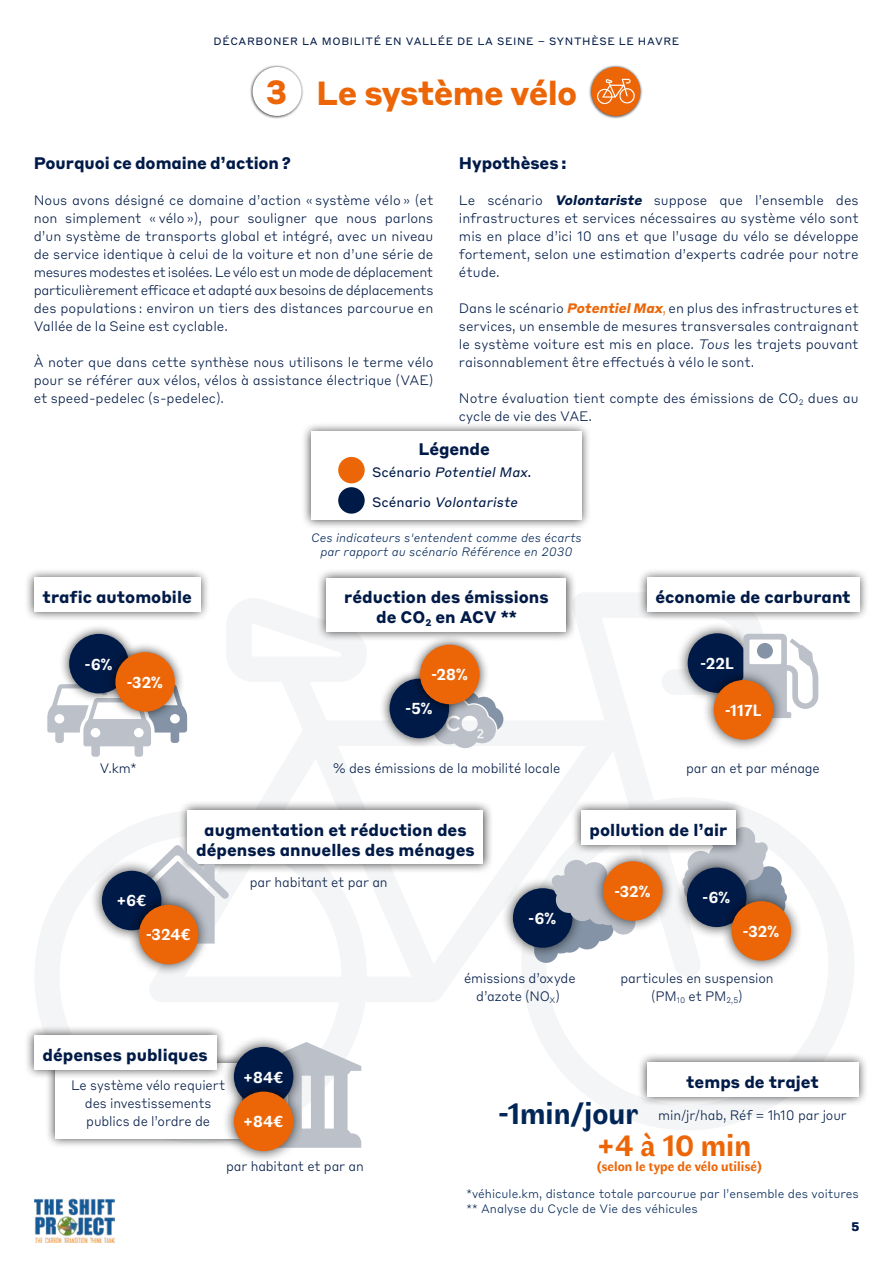
<style>
.page{position:relative;width:893px;height:1263px;background:#fff}
.page>*{position:absolute;margin:0;border:0;box-sizing:border-box;transform-origin:0 0}
.t1{font:700 33px "Styrene B";letter-spacing:-.02em;color:#ec6608}
.t2{font:700 30.3px "Faune Text";color:#002657}
.t3{font:700 30.3px "Faune Text";color:#ec6608}
.t4{font:700 16.5px/19.8px "Styrene B";color:#001a47;text-align:center}
.t5{font:700 16.5px/34px "Faune Text";color:#fff}
.t6{font:300 13.5px/18px "Styrene B";color:#001a47;text-align:justify}
.t7{font:italic 13.5px "Styrene B";color:#001a47}
.t8{font:700 13.5px "Faune Text";color:#ec6608}
.t9{font:300 12px/14.4px "Styrene B";color:#002657}
.t10{font:italic 300 12px/14.4px "Styrene B";color:#002657;text-align:center}
.t11{font:500 12px "Styrene B";color:#001a47}
.t12{font:10.5px "Styrene B";letter-spacing:.06em;color:#001a47}
.s1{font-weight:700;font-style:italic}
.s2{font-weight:700;font-style:italic;color:#ec6608}
.s3{color:#ec6608}
.s4{font-style:italic}
.s5{font-style:normal}
</style>
<div class="page">
<img style="left:35px;top:1198px;width:80px;height:44px">
<svg style="left:35px;top:593px;width:819px;height:552px"></svg>
<svg style="left:47px;top:684px;width:140px;height:73px"></svg>
<div style="left:59px;top:623px;width:80px;height:80px;background:#000;opacity:.75"></div>
<div style="left:69px;top:634px;width:60px;height:59px;background:#001a47;border-radius:50%"></div>
<div style="left:105px;top:641px;width:80px;height:81px;background:#000;opacity:.75"></div>
<div style="left:115px;top:652px;width:60px;height:60px;background:#ec6608;border-radius:50%"></div>
<div style="left:24px;top:567px;width:187px;height:55px;background:#000;opacity:.75"></div>
<div style="left:34px;top:578px;width:166px;height:34px;background:#fff"></div>
<div style="left:637px;top:567px;width:232px;height:55px;background:#000;opacity:.75"></div>
<div style="left:647px;top:578px;width:212px;height:34px;background:#fff"></div>
<div style="left:676px;top:621px;width:83px;height:83px;background:#000;opacity:.75"></div>
<div style="left:688px;top:633px;width:59px;height:60px;background:#001a47;border-radius:50%"></div>
<svg style="left:739px;top:634px;width:80px;height:84px"></svg>
<div style="left:702px;top:668px;width:83px;height:83px;background:#000;opacity:.75"></div>
<div style="left:714px;top:680px;width:59px;height:59px;background:#ec6608;border-radius:50%"></div>
<svg style="left:305px;top:1042px;width:56px;height:106px"></svg>
<div style="left:45px;top:1052px;width:207px;height:96px;background:#000;opacity:.75"></div>
<div style="left:55px;top:1063px;width:187px;height:75px;background:#fff"></div>
<div style="left:222px;top:1035px;width:83px;height:83px;background:#000;opacity:.75"></div>
<div style="left:234px;top:1047px;width:59px;height:59px;background:#001a47;border-radius:50%"></div>
<div style="left:222px;top:1079px;width:83px;height:84px;background:#000;opacity:.75"></div>
<div style="left:234px;top:1091px;width:59px;height:60px;background:#ec6608;border-radius:50%"></div>
<div style="left:24px;top:1025px;width:202px;height:55px;background:#000;opacity:.75"></div>
<div style="left:34px;top:1035px;width:182px;height:34px;background:#fff"></div>
<svg style="left:745px;top:825px;width:43px;height:64px"></svg>
<div style="left:675px;top:855px;width:83px;height:84px;background:#000;opacity:.75"></div>
<div style="left:687px;top:867px;width:59px;height:60px;background:#001a47;border-radius:50%"></div>
<div style="left:501px;top:876px;width:83px;height:83px;background:#000;opacity:.75"></div>
<div style="left:513px;top:888px;width:59px;height:60px;background:#001a47;border-radius:50%"></div>
<svg style="left:532px;top:858px;width:106px;height:106px"></svg>
<div style="left:591px;top:849px;width:83px;height:83px;background:#000;opacity:.75"></div>
<div style="left:603px;top:861px;width:60px;height:60px;background:#ec6608;border-radius:50%"></div>
<div style="left:571px;top:800px;width:174px;height:55px;background:#000;opacity:.75"></div>
<div style="left:581px;top:810px;width:155px;height:34px;background:#fff"></div>
<div style="left:719px;top:889px;width:84px;height:83px;background:#000;opacity:.75"></div>
<div style="left:731px;top:901px;width:60px;height:60px;background:#ec6608;border-radius:50%"></div>
<div style="left:177px;top:800px;width:316px;height:74px;background:#000;opacity:.75"></div>
<div style="left:188px;top:810px;width:295px;height:54px;background:#fff"></div>
<svg style="left:126px;top:845px;width:103px;height:98px"></svg>
<div style="left:90px;top:859px;width:83px;height:83px;background:#000;opacity:.75"></div>
<div style="left:102px;top:871px;width:59px;height:59px;background:#001a47;border-radius:50%"></div>
<div style="left:127px;top:893px;width:83px;height:83px;background:#000;opacity:.75"></div>
<div style="left:139px;top:905px;width:59px;height:59px;background:#ec6608;border-radius:50%"></div>
<svg style="left:379px;top:642px;width:124px;height:106px"></svg>
<div style="left:379px;top:668px;width:80px;height:80px;background:#000;opacity:.75"></div>
<div style="left:390px;top:679px;width:59px;height:59px;background:#001a47;border-radius:50%"></div>
<div style="left:409px;top:634px;width:81px;height:80px;background:#000;opacity:.75"></div>
<div style="left:420px;top:645px;width:60px;height:59px;background:#ec6608;border-radius:50%"></div>
<div style="left:250px;top:64px;width:54px;height:54px;background:#000;opacity:.75"></div>
<div style="left:253px;top:67px;width:49px;height:49px;background:#fff;border-radius:50%"></div>
<div style="left:589px;top:64px;width:54px;height:54px;background:#000;opacity:.75"></div>
<div style="left:591px;top:67px;width:49px;height:49px;background:#ec6608;border-radius:50%"></div>
<svg style="left:597px;top:79px;width:38px;height:26px"></svg>
<div style="left:316px;top:567px;width:260px;height:75px;background:#000;opacity:.75"></div>
<div style="left:326px;top:578px;width:240px;height:54px;background:#fff"></div>
<div style="left:637px;top:1052px;width:231px;height:54px;background:#000;opacity:.75"></div>
<div style="left:647px;top:1062px;width:211px;height:34px;background:#fff"></div>
<div style="left:301px;top:421px;width:290px;height:109px;background:#000;opacity:.75"></div>
<div style="left:311px;top:431px;width:271px;height:89px;background:#fff"></div>
<div style="left:338px;top:457px;width:27px;height:26px;background:#ec6608;border-radius:50%"></div>
<div style="left:338px;top:487px;width:27px;height:27px;background:#001a47;border-radius:50%"></div>
<p class="t12" style="left:214px;top:32px;width:467px">DÉCARBONER LA MOBILITÉ EN VALLÉE DE LA SEINE – SYNTHÈSE LE HAVRE</p>
<h1 class="t1" style="left:266px;top:65px;width:313px">3 Le système vélo</h1>
<p class="t4" style="left:34px;top:151px;width:259px">Pourquoi ce domaine d’action ?</p>
<p class="t6" style="left:34px;top:190px;width:401px">Nous avons désigné ce domaine d’action « système vélo » (et non simplement « vélo »), pour souligner que nous parlons d’un système de transports global et intégré, avec un niveau de service identique à celui de la voiture et non d’une série de mesures modestes et isolées. Le vélo est un mode de déplacement particulièrement efficace et adapté aux besoins de déplacements des populations : environ un tiers des distances parcourue en Vallée de la Seine est cyclable.</p>
<p class="t6" style="left:34px;top:352px;width:401px">À noter que dans cette synthèse nous utilisons le terme vélo pour se référer aux vélos, vélos à assistance électrique (VAE) et speed-pedelec (s-pedelec).</p>
<p class="t4" style="left:459px;top:151px;width:109px">Hypothèses :</p>
<p class="t6" style="left:459px;top:190px;width:401px">Le scénario <span class="s1">Volontariste</span> suppose que l’ensemble des infrastructures et services nécessaires au système vélo sont mis en place d’ici 10 ans et que l’usage du vélo se développe fortement, selon une estimation d’experts cadrée pour notre étude.</p>
<p class="t6" style="left:459px;top:298px;width:401px">Dans le scénario <span class="s2">PotentielMax</span><span class="s3">,</span> en plus des infrastructures et services, un ensemble de mesures transversales contraignant le système voiture est mis en place. <span class="s4">Tous</span> les trajets pouvant raisonnablement être effectués à vélo le sont.</p>
<p class="t6" style="left:459px;top:388px;width:401px">Notre évaluation tient compte des émissions de CO<sub>2</sub> dues au cycle de vie des VAE.</p>
<p class="t4" style="left:418px;top:437px;width:73px">Légende</p>
<p class="t7" style="left:372px;top:461px;width:161px"><span class="s5">S c é n a r i o</span> PotentielMax<span class="s5">.</span></p>
<p class="t7" style="left:372px;top:491px;width:151px"><span class="s5">S c é n a r i o</span> Volontariste</p>
<p class="t10" style="left:311px;top:529px;width:272px">Ces indicateurs s'entendent comme des écarts par rapport au scénario Référence en 2030</p>
<p class="t4" style="left:43px;top:586px;width:151px">trafic automobile</p>
<p class="t4" style="left:655px;top:586px;width:197px">économie de carburant</p>
<p class="t4" style="left:344px;top:586px;width:206px">réduction des émissions de CO<sub>2</sub> en ACV **</p>
<p class="t5" style="left:84px;top:646px;width:29px">-6%</p>
<p class="t5" style="left:127px;top:664px;width:38px">-32%</p>
<p class="t5" style="left:431px;top:657px;width:38px">-28%</p>
<p class="t5" style="left:405px;top:691px;width:29px">-5%</p>
<p class="t5" style="left:700px;top:645px;width:35px">-22L</p>
<p class="t5" style="left:725px;top:692px;width:38px">-117L</p>
<p class="t6" style="left:100px;top:758px;width:38px">V.km*</p>
<p class="t6" style="left:686px;top:758px;width:135px">par an et par ménage</p>
<p class="t6" style="left:333px;top:758px;width:229px">% des émissions de la mobilité locale</p>
<p class="t4" style="left:196px;top:819px;width:280px">augmentation et réduction des dépenses annuelles des ménages</p>
<p class="t5" style="left:146px;top:883px;width:46px;text-indent:-29px">+6€ -324€</p>
<p class="t6" style="left:250px;top:872px;width:139px">par habitant et par an</p>
<p class="t5" style="left:528px;top:900px;width:29px">-6%</p>
<p class="t6" style="left:464px;top:968px;width:113px;text-align:center">émissions d’oxyde d’azote (NO<sub>X</sub>)</p>
<p class="t4" style="left:589px;top:819px;width:139px">pollution de l’air</p>
<p class="t5" style="left:614px;top:873px;width:38px">-32%</p>
<p class="t5" style="left:702px;top:880px;width:29px">-6%</p>
<p class="t5" style="left:743px;top:913px;width:38px">-32%</p>
<p class="t6" style="left:620px;top:968px;width:155px;text-align:center">particules en suspension (PM<sub>10</sub> et PM<sub>2,5</sub>)</p>
<p class="t4" style="left:43px;top:1044px;width:167px">dépenses publiques</p>
<p class="t6" style="left:71px;top:1075px;width:156px;text-align:center">Le système vélo requiert des investissements publics de l’ordre de</p>
<p class="t5" style="left:243px;top:1059px;width:41px">+84€</p>
<p class="t5" style="left:243px;top:1104px;width:41px">+84€</p>
<p class="t6" style="left:226px;top:1156px;width:139px">par habitant et par an</p>
<p class="t4" style="left:686px;top:1070px;width:134px">temps de trajet</p>
<p class="t6" style="left:658px;top:1105px;width:190px">min/jr/hab, Réf = 1h10 par jour</p>
<h2 class="t2" style="left:498px;top:1093px;width:142px">-1min/jour</h2>
<h2 class="t3" style="left:597px;top:1124px;width:156px">+4 à 10 min</h2>
<p class="t8" style="left:597px;top:1156px;width:167px">(selon le type de vélo utilisé)</p>
<p class="t9" style="left:466px;top:1186px;width:394px">*véhicule.km, distance totale parcourue par l’ensemble des voitures ** Analyse du Cycle de Vie des véhicules</p>
<p class="t11" style="left:851px;top:1216px;width:9px">5</p>
</div>
